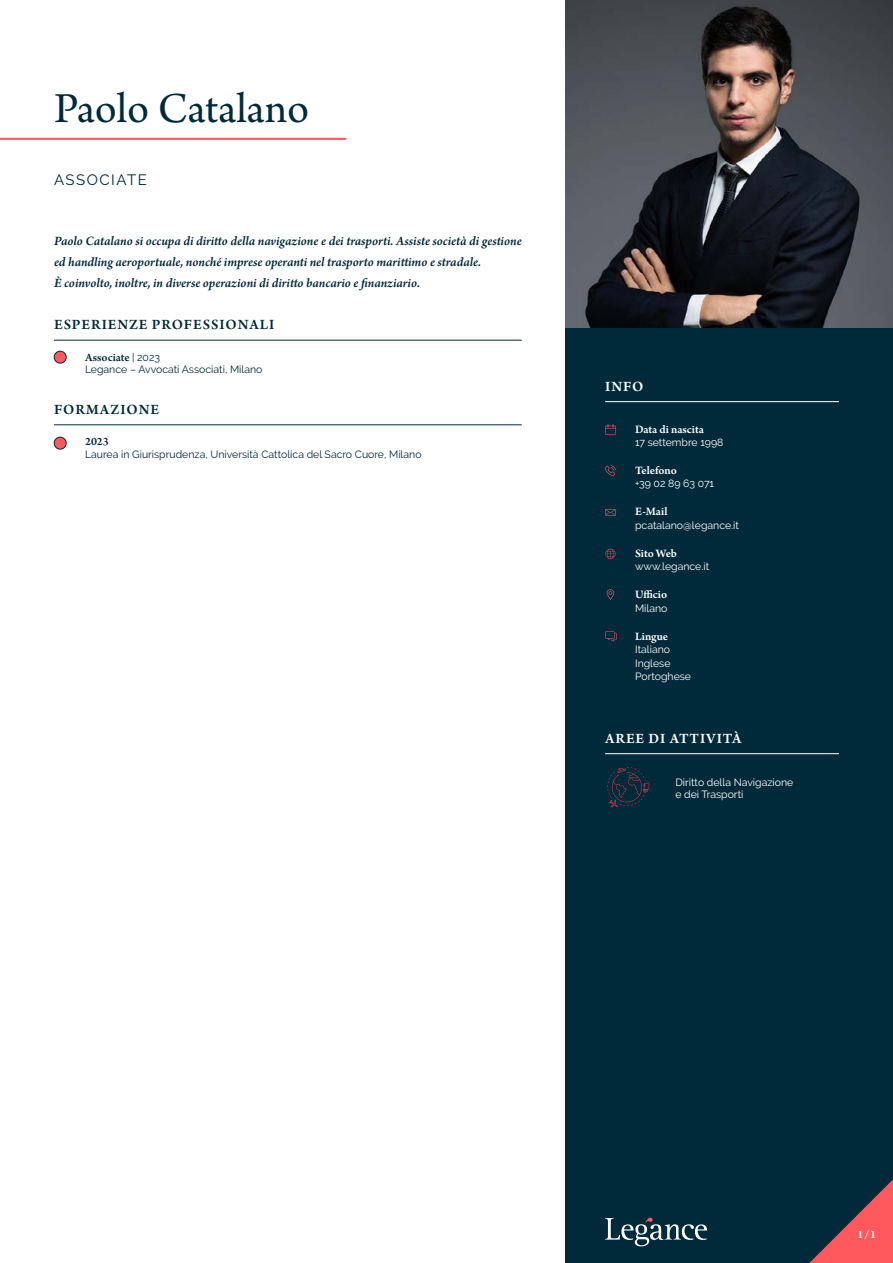
<style>
.page{position:relative;width:893px;height:1263px;background:#fff}
.page>*{position:absolute;margin:0;border:0;box-sizing:border-box;transform-origin:0 0}
.t1{font:45px "Arno Pro";letter-spacing:-.005em;color:#002a3a}
.t2{font:600 15px "Arno Pro";letter-spacing:.06em;color:#002a3a}
.t3{font:600 15px "Arno Pro";letter-spacing:.06em;color:#fff}
.t4{font:15px "Raleway";letter-spacing:.1em;color:#002a3a}
.t5{font:italic 600 13.5px/21px "Arno Pro";letter-spacing:-.005em;color:#002a3a}
.t6{font:600 12px "Arno Pro";color:#fff}
.t7{font:600 12px "Arno Pro";color:#002a3a}
.t8{font:10.5px/13.5px "Raleway";color:#fff}
.t9{font:10.5px "Raleway";color:#002a3a}
.s1{font-family:"Raleway";font-weight:400;font-size:10.5px}
</style>
<div class="page">
<hr style="left:54px;top:340px;width:468px;height:1px;background:#002a3a">
<div style="left:54px;top:351px;width:12px;height:12px;background:#ff585d;border-radius:50%"></div>
<div style="left:54px;top:351px;width:12px;height:12px;border:1px solid #002a3a;border-radius:50%"></div>
<div style="left:566px;top:0;width:327px;height:1263px;background:#002a3a"></div>
<svg style="left:605px;top:1218px;width:102px;height:28px"></svg>
<svg style="left:809px;top:1179px;width:84px;height:84px"></svg>
<hr style="left:0;top:138px;width:346px;height:2px;background:#ff585d">
<hr style="left:54px;top:425px;width:468px;height:1px;background:#002a3a">
<div style="left:54px;top:437px;width:12px;height:12px;background:#ff585d;border-radius:50%"></div>
<div style="left:54px;top:437px;width:12px;height:12px;border:1px solid #002a3a;border-radius:50%"></div>
<hr style="left:605px;top:401px;width:234px;height:1px;background:#fff">
<hr style="left:605px;top:753px;width:234px;height:1px;background:#fff">
<svg style="left:607px;top:589px;width:7px;height:11px"></svg>
<svg style="left:605px;top:509px;width:11px;height:7px"></svg>
<svg style="left:605px;top:465px;width:11px;height:11px"></svg>
<svg style="left:605px;top:549px;width:11px;height:10px"></svg>
<svg style="left:605px;top:424px;width:11px;height:11px"></svg>
<svg style="left:605px;top:631px;width:12px;height:11px"></svg>
<svg style="left:607px;top:767px;width:42px;height:40px"></svg>
<img style="left:566px;top:0;width:327px;height:327px">
<h1 class="t1" style="left:54px;top:83px;width:257px">Paolo Catalano</h1>
<p class="t4" style="left:54px;top:171px;width:94px">ASSOCIATE</p>
<p class="t5" style="left:54px;top:231px;width:469px">Paolo Catalano si occupa di diritto della navigazione e dei trasporti. Assiste società di gestione ed handling aeroportuale, nonché imprese operanti nel trasporto marittimo e stradale.<br>È coinvolto, inoltre, in diverse operazioni di diritto bancario e finanziario.</p>
<p class="t2" style="left:54px;top:316px;width:222px">ESPERIENZE PROFESSIONALI</p>
<p class="t7" style="left:85px;top:350px;width:77px">Associate <span class="s1">| 2023</span></p>
<p class="t9" style="left:85px;top:364px;width:179px">Legance – Avvocati Associati, Milano</p>
<p class="t2" style="left:54px;top:401px;width:106px">FORMAZIONE</p>
<p class="t7" style="left:85px;top:435px;width:25px">2023</p>
<p class="t9" style="left:85px;top:448px;width:338px">Laurea in Giurisprudenza, Università Cattolica del Sacro Cuore, Milano</p>
<p class="t3" style="left:605px;top:378px;width:40px">INFO</p>
<p class="t6" style="left:635px;top:422px;width:70px">Data di nascita</p>
<p class="t8" style="left:635px;top:436px;width:90px">17 settembre 1998</p>
<p class="t6" style="left:635px;top:463px;width:43px">Telefono</p>
<p class="t8" style="left:635px;top:477px;width:81px">+39 02 89 63 071</p>
<p class="t6" style="left:635px;top:505px;width:34px">E-Mail</p>
<p class="t8" style="left:635px;top:518px;width:105px">pcatalano@legance.it</p>
<p class="t6" style="left:635px;top:546px;width:43px">Sito Web</p>
<p class="t8" style="left:635px;top:560px;width:76px">www.legance.it</p>
<p class="t6" style="left:635px;top:588px;width:34px">Ufficio</p>
<p class="t8" style="left:635px;top:601px;width:34px">Milano</p>
<p class="t6" style="left:635px;top:629px;width:35px">Lingue</p>
<p class="t8" style="left:635px;top:643px;width:58px">Italiano<br>Inglese<br>Portoghese</p>
<p class="t3" style="left:605px;top:730px;width:138px">AREE DI ATTIVITÀ</p>
<p class="t8" style="left:675px;top:776px;width:120px;line-height:12.6px">Diritto della Navigazione e dei Trasporti</p>
<p class="t6" style="left:857px;top:1228px;width:20px">1/1</p>
</div>
